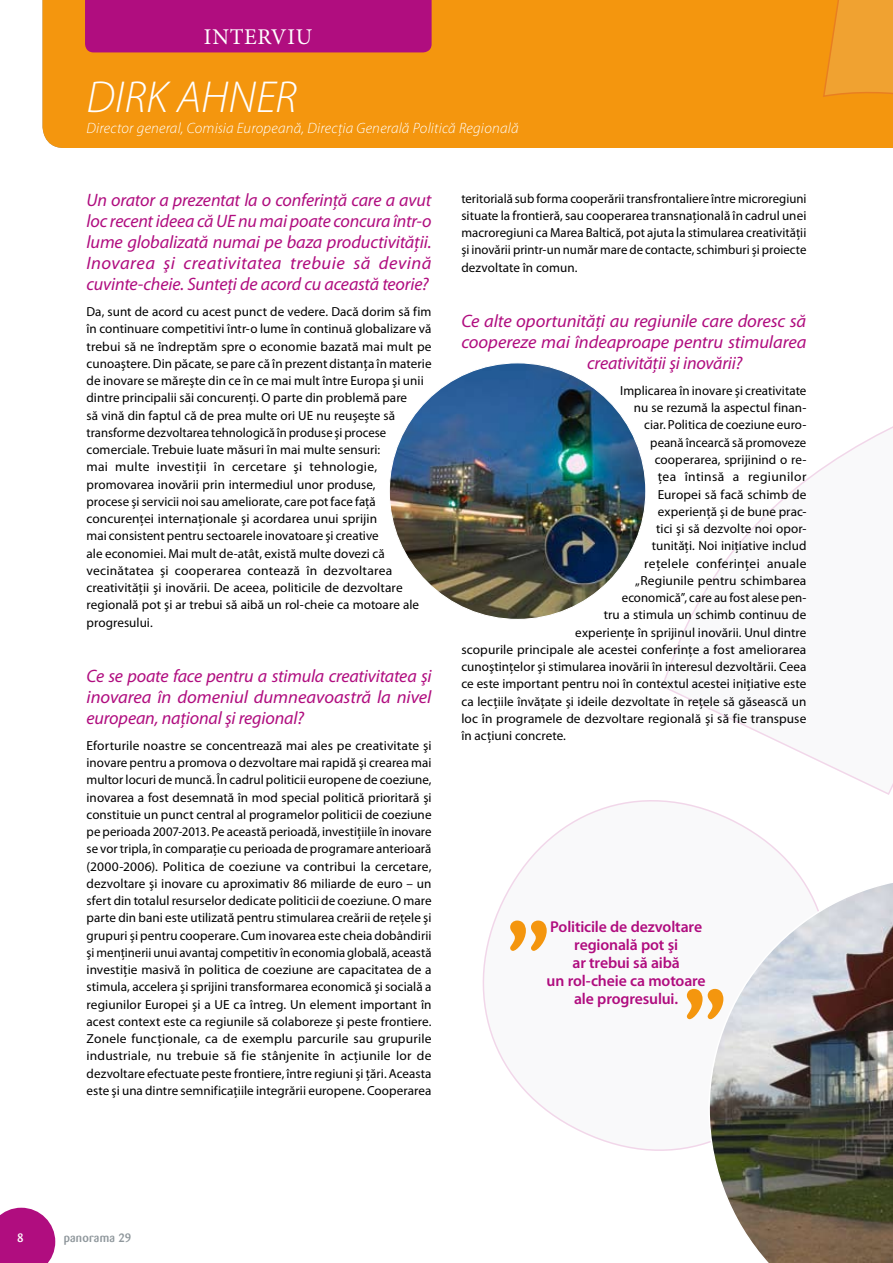
<style>
.page{position:relative;width:893px;height:1263px;background:#fff}
.page>*{position:absolute;margin:0;border:0;box-sizing:border-box;transform-origin:0 0}
.t1{font:700 100.05px "Barmeno";color:#f4960e}
.t2{font:italic 300 45px "Myriad Pro";color:#fff}
.t3{font:22.5px "Minion Pro";letter-spacing:.025em;color:#fff}
.t4{font:italic 18px/21px "Myriad Pro";letter-spacing:-.01em;color:#b00d7f;text-align:justify}
.t5{font:600 15.75px/18px "Myriad Pro";letter-spacing:-.01em;color:#b00d7f;text-align:center}
.t6{font:italic 300 15px "Myriad Pro";letter-spacing:.015em;color:#fff}
.t7{font:13.2px/17.2px "Myriad Pro";letter-spacing:.005em;color:#000;text-align:justify}
.t8{font:13.2px "Myriad Pro";letter-spacing:.025em;color:#000}
.t9{font:500 12px "Barmeno";letter-spacing:.02em;color:#8f979c}
.t10{font:500 12px "Barmeno";color:#fff}
</style>
<div class="page">
<svg style="left:0;top:1208px;width:55px;height:55px;background:#b8268c"></svg>
<div style="left:43px;top:0;width:415px;height:148px;background:#f4960e"></div>
<svg style="left:458px;top:0;width:435px;height:1151px"></svg>
<div style="left:85px;top:0;width:347px;height:52px;background:#b00d7f"></div>
<img style="left:389px;top:363px;width:257px;height:256px;border-radius:128px">
<img style="left:708px;top:876px;width:185px;height:387px">
<h3 class="t3" style="left:204px;top:22px;width:110px">INTERVIU</h3>
<h2 class="t2" style="left:87px;top:73px;width:212px">Dirk Ahner</h2>
<p class="t6" style="left:87px;top:120px;width:433px">Director general, Comisia Europeană, Direcţia Generală Politică Regională</p>
<p class="t4" style="left:87px;top:190px;width:347px">Un orator a prezentat la o conferinţă care a avut loc recent ideea că UE nu mai poate concura într-o lume globalizată numai pe baza productivităţii.<br>Inovarea şi creativitatea trebuie să devină cuvinte-cheie. Sunteţi de acord cu această teorie?</p>
<p class="t7" style="left:87px;top:303px;width:347px;text-align:left">Da, sunt de acord cu acest punct de vedere. Dacă dorim să fim în continuare competitivi într-o lume în continuă globalizare vă trebui să ne îndreptăm spre o economie bazată mai mult pe cunoaştere. Din păcate, se pare că în prezent distanţa în materie de inovare se măreşte din ce în ce mai mult între Europa şi unii dintre principalii săi concurenţi. O parte din problemă pare<br>să vină din faptul că de prea multe ori UE nu reuşeşte să transforme dezvoltarea tehnologică în produse şi procese comerciale. Trebuie luate măsuri în mai multe sensuri:<br>mai multe investiţii în cercetare şi tehnologie, promovarea inovării prin intermediul unor produse,<br>procese şi servicii noi sau ameliorate, care pot face faţă concurenţei internaţionale şi acordarea unui sprijin<br>mai consistent pentru sectoarele inovatoare şi creative<br>ale economiei. Mai mult de-atât, există multe dovezi că vecinătatea şi cooperarea contează în dezvoltarea creativităţii şi inovării. De aceea, politicile de dezvoltare regională pot şi ar trebui să aibă un rol-cheie ca motoare ale progresului.</p>
<h3 class="t4" style="left:87px;top:666px;width:346px">Ce se poate face pentru a stimula creativitatea şi inovarea în domeniul dumneavoastră la nivel european, naţional şi regional?</h3>
<p class="t7" style="left:87px;top:737px;width:347px">Eforturile noastre se concentrează mai ales pe creativitate şi inovare pentru a promova o dezvoltare mai rapidă şi crearea mai multor locuri de muncă. În cadrul politicii europene de coeziune, inovarea a fost desemnată în mod special politică prioritară şi constituie un punct central al programelor politicii de coeziune pe perioada 2007-2013. Pe această perioadă, investiţiile în inovare se vor tripla, în comparaţie cu perioada de programare anterioară (2000-2006). Politica de coeziune va contribui la cercetare, dezvoltare şi inovare cu aproximativ 86 miliarde de euro – un sfert din totalul resurselor dedicate politicii de coeziune. O mare parte din bani este utilizată pentru stimularea creării de reţele şi grupuri şi pentru cooperare. Cum inovarea este cheia dobândirii şi menţinerii unui avantaj competitiv în economia globală, această investiţie masivă în politica de coeziune are capacitatea de a stimula, accelera şi sprijini transformarea economică şi socială a regiunilor Europei şi a UE ca întreg. Un element important în acest context este ca regiunile să colaboreze şi peste frontiere.<br>Zonele funcţionale, ca de exemplu parcurile sau grupurile industriale, nu trebuie să fie stânjenite în acţiunile lor de dezvoltare efectuate peste frontiere, între regiuni şi ţări. Aceasta este şi una dintre semnificaţiile integrării europene. Cooperarea</p>
<p class="t7" style="left:461px;top:190px;width:347px">teritorială sub forma cooperării transfrontaliere între microregiuni situate la frontieră, sau cooperarea transnaţională în cadrul unei macroregiuni ca Marea Baltică, pot ajuta la stimularea creativităţii şi inovării printr-un număr mare de contacte, schimburi şi proiecte dezvoltate în comun.</p>
<h3 class="t4" style="left:461px;top:311px;width:346px">Ce alte oportunităţi au regiunile care doresc să</h3>
<h3 class="t4" style="left:461px;top:332px;width:346px">coopereze mai îndeaproape pentru stimularea</h3>
<h3 class="t4" style="left:587px;top:353px;width:157px">creativităţii şi inovării?</h3>
<p class="t7" style="left:620px;top:382px;width:188px">Implicarea în inovare şi creativitate</p>
<p class="t7" style="left:634px;top:399px;width:174px">nu se rezumă la aspectul finan-</p>
<p class="t7" style="left:644px;top:417px;width:164px">ciar. Politica de coeziune euro-</p>
<p class="t7" style="left:650px;top:434px;width:158px">peană încearcă să promoveze</p>
<p class="t7" style="left:655px;top:451px;width:153px">cooperarea, sprijinind o re-</p>
<p class="t8" style="left:658px;top:470px;width:150px">ţea întinsă a regiunilor</p>
<p class="t7" style="left:658px;top:486px;width:150px">Europei să facă schimb de</p>
<p class="t7" style="left:658px;top:503px;width:150px">experienţă şi de bune prac-</p>
<p class="t7" style="left:656px;top:520px;width:152px">tici şi să dezvolte noi opor-</p>
<p class="t7" style="left:652px;top:537px;width:156px">tunităţi. Noi iniţiative includ</p>
<p class="t7" style="left:644px;top:555px;width:164px">reţelele conferinţei anuale</p>
<p class="t7" style="left:635px;top:572px;width:173px">„Regiunile pentru schimbarea</p>
<p class="t7" style="left:622px;top:589px;width:186px">economică”, care au fost alese pen-</p>
<p class="t7" style="left:604px;top:606px;width:204px">tru a stimula un schimb continuu de</p>
<p class="t7" style="left:575px;top:624px;width:233px">experienţe în sprijinul inovării. Unul dintre</p>
<p class="t7" style="left:461px;top:641px;width:347px">scopurile principale ale acestei conferinţe a fost ameliorarea</p>
<p class="t7" style="left:461px;top:658px;width:346px">cunoştinţelor şi stimularea inovării în interesul dezvoltării. Ceea</p>
<p class="t7" style="left:461px;top:675px;width:346px">ce este important pentru noi în contextul acestei iniţiative este</p>
<p class="t7" style="left:461px;top:693px;width:346px">ca lecţiile învăţate şi ideile dezvoltate în reţele să găsească un</p>
<p class="t7" style="left:461px;top:710px;width:346px">loc în programele de dezvoltare regională şi să fie transpuse</p>
<p class="t7" style="left:461px;top:727px;width:106px">în acţiuni concrete.</p>
<h1 class="t1" style="left:505px;top:842px;width:47px">„</h1>
<p class="t5" style="left:547px;top:918px;width:161px">Politicile de dezvoltare regională pot şi<br>ar trebui să aibă<br>un rol-cheie ca motoare ale progresului.</p>
<h1 class="t1" style="left:682px;top:968px;width:47px">”</h1>
<p class="t10" style="left:17px;top:1231px;width:8px">8</p>
<p class="t9" style="left:64px;top:1230px;width:69px">panorama 29</p>
</div>
